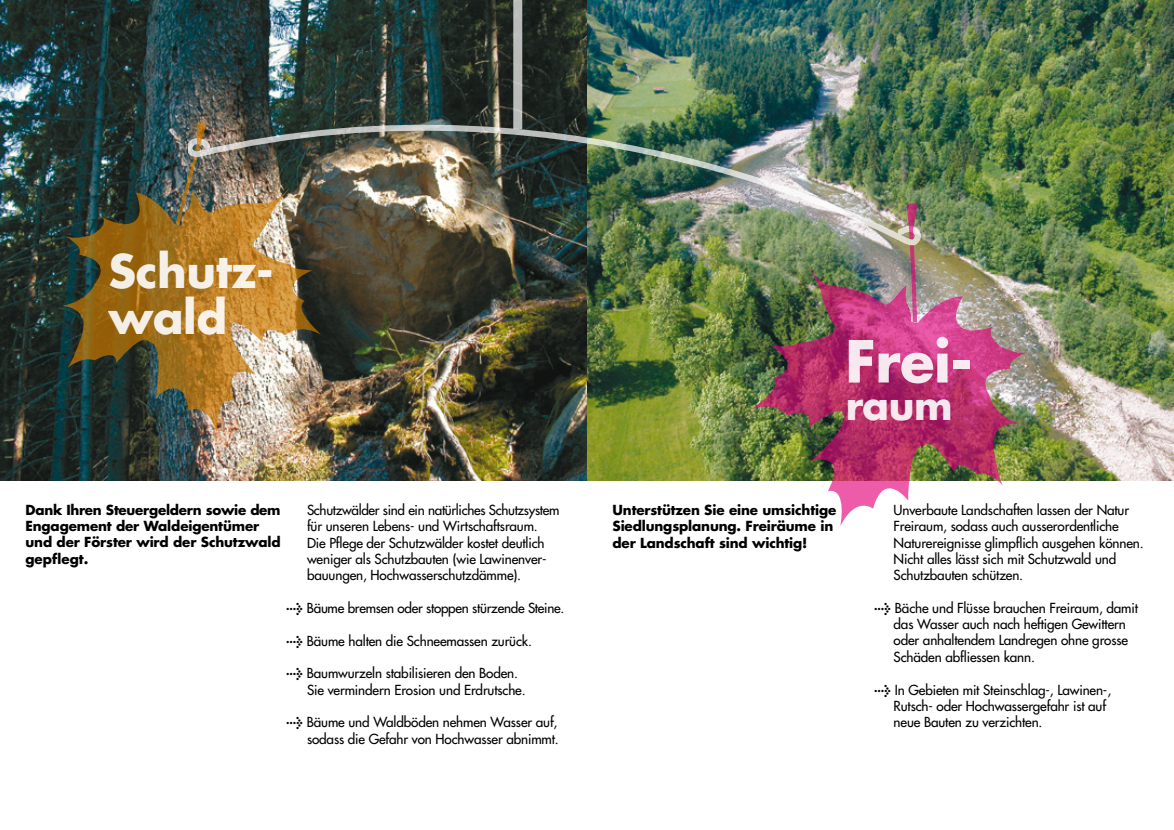
<style>
.page{position:relative;width:1174px;height:830px;background:#fff}
.page>*{position:absolute;margin:0;border:0;box-sizing:border-box;transform-origin:0 0}
.t1{font:700 56.25px "Futura";color:#fff}
.t2{font:700 45px/45.6px "Futura";letter-spacing:-.01em;color:#fff}
.t3{font:700 39px "Futura";color:#fff}
.t4{font:13.5px/16.2px "Futura";letter-spacing:-.01em;color:#000}
.t5{font:700 13.5px/16.2px "Futura";letter-spacing:-.01em;color:#000}
.s1{font-family:"Meta Plus";font-weight:700}
</style>
<div class="page">
<img style="left:0;top:0;width:1174px;height:480px">
<div style="left:513px;top:0;width:9px;height:129px;background:#b9bbba"></div>
<img style="left:189px;top:81px;width:732px;height:171px">
<svg style="left:906px;top:201px;width:11px;height:38px"></svg>
<img style="left:751px;top:258px;width:278px;height:268px">
<svg style="left:909px;top:245px;width:8px;height:77px"></svg>
<svg style="left:175px;top:157px;width:22px;height:25px"></svg>
<img style="left:62px;top:182px;width:259px;height:250px">
<svg style="left:195px;top:120px;width:11px;height:31px"></svg>
<h2 class="t2" style="left:109px;top:247px;width:167px">Schutz&shy;wald</h2>
<p class="t4" style="left:307px;top:501px;width:254px">Schutzwälder sind ein natürliches Schutzsystem für unseren Lebens- und Wirtschaftsraum.<br>Die Pflege der Schutzwälder kostet deutlich weniger als Schutzbauten (wie Lawinenver&shy;bauungen, Hochwasserschutzdämme).</p>
<p class="t4" style="left:286px;top:599px;width:280px"><span class="s1">&gt;</span> Bäume bremsen oder stoppen stürzende Steine.</p>
<p class="t4" style="left:286px;top:632px;width:247px"><span class="s1">&gt;</span> Bäume halten die Schneemassen zurück.</p>
<p class="t4" style="left:307px;top:665px;width:220px;text-indent:-21px"><span class="s1">&gt;</span> Baumwurzeln stabilisieren den Boden.<br>Sie vermindern Erosion und Erdrutsche.</p>
<p class="t4" style="left:286px;top:713px;width:274px;text-align:right"><span class="s1">&gt;</span> Bäume und Waldböden nehmen Wasser auf, sodass die Gefahr von Hochwasser abnimmt.</p>
<p class="t5" style="left:26px;top:501px;width:257px">Dank Ihren Steuergeldern sowie dem<br>Engagement der Waldeigentümer und der Förster wird der Schutzwald gepflegt.</p>
<h1 class="t1" style="left:845px;top:322px;width:129px">Frei-</h1>
<h3 class="t3" style="left:845px;top:378px;width:109px">raum</h3>
<p class="t5" style="left:612px;top:501px;width:225px">Unterstützen Sie eine umsichtige<br>Siedlungsplanung. Freiräume in der Landschaft sind wichtig!</p>
<p class="t4" style="left:893px;top:501px;width:251px">Unverbaute Landschaften lassen der Natur Freiraum, sodass auch ausserordentliche Naturereignisse glimpflich ausgehen können.<br>Nicht alles lässt sich mit Schutzwald und Schutzbauten schützen.</p>
<p class="t4" style="left:893px;top:599px;width:246px;text-indent:-19px"><span class="s1">&gt;</span> Bäche und Flüsse brauchen Freiraum, damit das Wasser auch nach heftigen Gewittern oder anhaltendem Landregen ohne grosse Schäden abfliessen kann.</p>
<p class="t4" style="left:893px;top:681px;width:219px;text-indent:-19px"><span class="s1">&gt;</span> In Gebieten mit Steinschlag-, Lawinen-,<br>Rutsch- oder Hochwassergefahr ist auf neue Bauten zu verzichten.</p>
</div>
